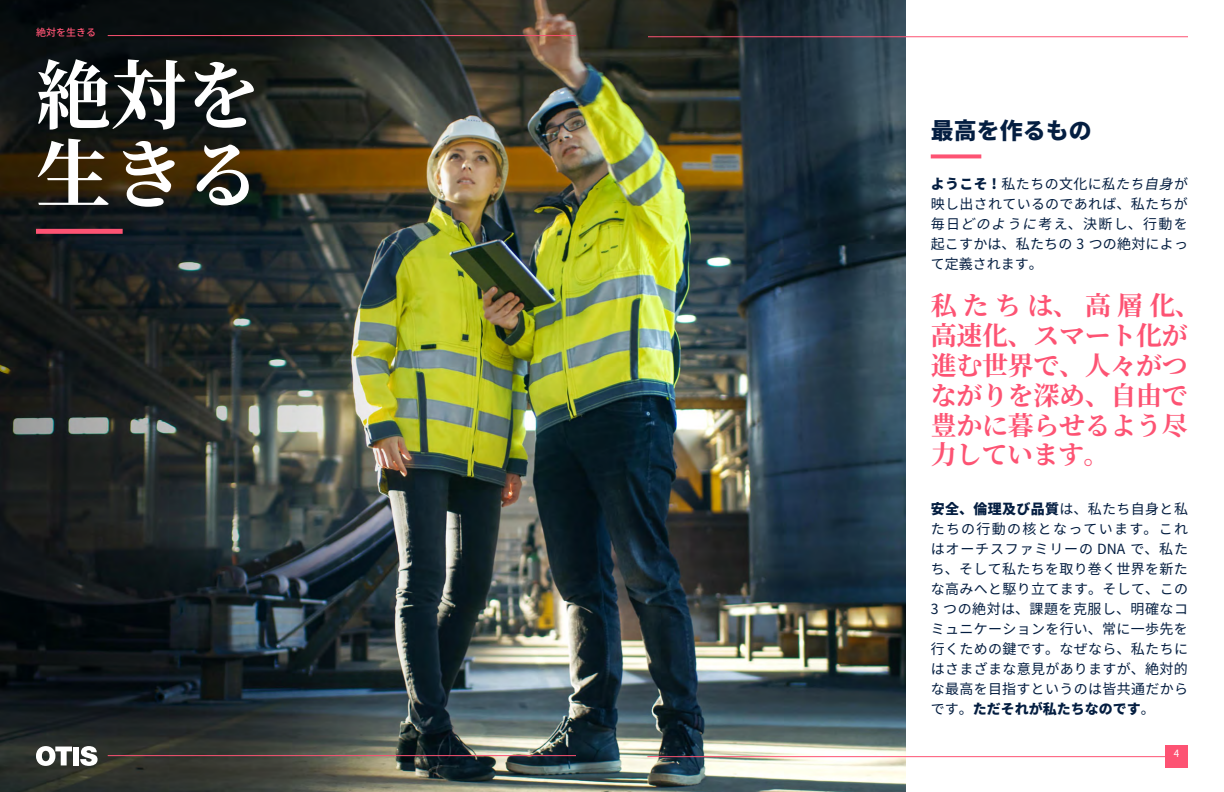
<style>
.page{position:relative;width:1224px;height:792px;background:#fff}
.page>*{position:absolute;margin:0;border:0;box-sizing:border-box;transform-origin:0 0}
.t1{font:700 75px "Noto Serif CJ Kjp";color:#fff}
.t2{font:700 26px/29.9px "Noto Serif CJ Kjp";letter-spacing:-.01em;color:#fd5373}
.t3{font:900 23px "Noto Sans CJ Kjp";color:#041e41}
.t4{font:14px/20px "Noto Sans CJ Kjp";letter-spacing:.025em;color:#041e41;text-align:justify}
.t5{font:500 10px "Noto Sans CJ Kjp";color:#fd5373}
.t6{font:10px "Noto Sans CJ Kjp";color:#fff}
.s1{font-weight:900}
.s2{font-style:italic}
</style>
<div class="page">
<img style="left:0;top:0;width:905px;height:792px">
<hr style="left:648px;top:36px;width:540px;height:1px;background:#fd5373">
<hr style="left:108px;top:755px;width:468px;height:1px;background:#fd5373">
<hr style="left:647px;top:756px;width:541px;height:1px;background:#fd5373">
<div style="left:1165px;top:745px;width:23px;height:23px;background:#fd5373"></div>
<div style="left:36px;top:229px;width:87px;height:5px;background:#fd5373"></div>
<svg style="left:931px;top:154px;width:50px;height:4px"></svg>
<hr style="left:108px;top:35px;width:468px;height:1px;background:#fd5373">
<svg style="left:36px;top:746px;width:36px;height:20px"></svg>
<div style="left:73px;top:747px;width:6px;height:18px;background:#fff"></div>
<svg style="left:80px;top:746px;width:18px;height:20px"></svg>
<p class="t5" style="left:36px;top:27px;width:61px">絶対を生きる</p>
<h1 class="t1" style="left:36px;top:53px;width:226px">絶対を</h1>
<h1 class="t1" style="left:36px;top:132px;width:226px">生きる</h1>
<h3 class="t3" style="left:931px;top:117px;width:162px">最高を作るもの</h3>
<p class="t4" style="left:931px;top:174px;width:259px"><span class="s1">ようこそ !</span> 私たちの文化に<span class="s2">私たち自身</span>が映し出されているのであれば、私たちが毎日<span class="s2">どのように</span>考え、決断し、行動を起こすかは、私たちの 3 つの絶対によって定義されます。</p>
<h2 class="t2" style="left:931px;top:291px;width:272px">私たちは、高層化、高速化、スマート化が進む世界で、人々がつながりを深め、自由で豊かに暮らせるよう尽力しています。</h2>
<p class="t4" style="left:931px;top:499px;width:259px"><span class="s1">安全、倫理及び品質</span>は、私たち自身と私たちの行動の核となっています。これはオーチスファミリーの DNA で、私たち、そして私たちを取り巻く世界を新たな高みへと駆り立てます。そして、この3 つの絶対は、課題を克服し、明確なコミュニケーションを行い、常に一歩先を行くための鍵です。なぜなら、私たちにはさまざまな意見がありますが、絶対的な最高を目指すというのは皆共通だからです。<span class="s1">ただそれが私たちなのです</span>。</p>
<p class="t6" style="left:1174px;top:748px;width:7px">4</p>
</div>
